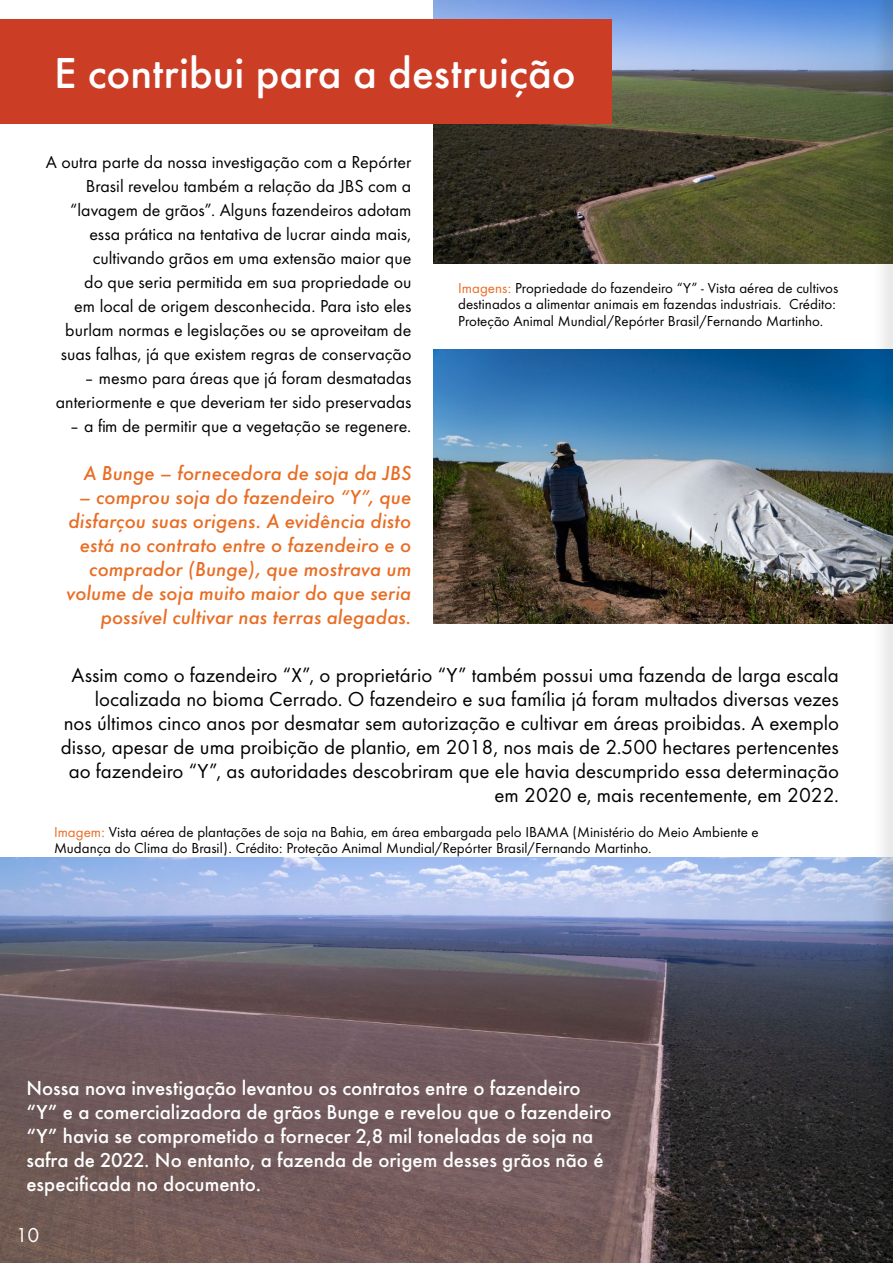
<style>
.page{position:relative;width:893px;height:1263px;background:#fff}
.page>*{position:absolute;margin:0;border:0;box-sizing:border-box;transform-origin:0 0}
.t1{font:500 45px "Futura Round";color:#fff}
.t2{font:21px/24px "Futura Round";color:#000;text-align:right}
.t3{font:500 21px/24px "Futura Round";color:#fff}
.t4{font:italic 500 21px/24px "Futura Round";color:#e96d24;text-align:right}
.t5{font:21px "Futura Round";color:#fff}
.t6{font:18px/24px "Futura Round";color:#000;text-align:right}
.t7{font:15px/16.5px "Futura Round";color:#000}
.s1{color:#e96d24}
</style>
<div class="page">
<img style="left:434px;top:0;width:375px;height:264px">
<img style="left:0;top:857px;width:809px;height:406px">
<img style="left:434px;top:349px;width:375px;height:275px">
<div style="left:0;top:19px;width:611px;height:105px;background:#cc3d26"></div>
<img style="left:809px;top:0;width:84px;height:1263px">
<h1 class="t1" style="left:54px;top:39px;width:523px">E contribui para a destruição</h1>
<p class="t6" style="left:46px;top:149px;width:367px">A outra parte da nossa investigação com a Repórter Brasil revelou também a relação da JBS com a “lavagem de grãos”. Alguns fazendeiros adotam essa prática na tentativa de lucrar ainda mais, cultivando grãos em uma extensão maior que<br>do que seria permitida em sua propriedade ou<br>em local de origem desconhecida. Para isto eles burlam normas e legislações ou se aproveitam de suas falhas, já que existem regras de conservação</p>
<p class="t6" style="left:56px;top:365px;width:357px">– mesmo para áreas que já foram desmatadas anteriormente e que deveriam ter sido preservadas</p>
<p class="t6" style="left:69px;top:413px;width:344px">– a fim de permitir que a vegetação se regenere.</p>
<p class="t7" style="left:458px;top:279px;width:382px"><span class="s1">Imagens:</span> Propriedade do fazendeiro “Y” - Vista aérea de cultivos destinados a alimentar animais em fazendas industriais. Crédito:<br>Proteção Animal Mundial/Repórter Brasil/Fernando Martinho.</p>
<p class="t4" style="left:84px;top:460px;width:329px">A Bunge – fornecedora de soja da JBS</p>
<p class="t4" style="left:67px;top:484px;width:346px">– comprou soja do fazendeiro “Y”, que disfarçou suas origens. A evidência disto está no contrato entre o fazendeiro e o comprador (Bunge), que mostrava um volume de soja muito maior do que seria possível cultivar nas terras alegadas.</p>
<p class="t2" style="left:61px;top:661px;width:780px">Assim como o fazendeiro “X”, o proprietário “Y” também possui uma fazenda de larga escala localizada no bioma Cerrado. O fazendeiro e sua família já foram multados diversas vezes<br>nos últimos cinco anos por desmatar sem autorização e cultivar em áreas proibidas. A exemplo disso, apesar de uma proibição de plantio, em 2018, nos mais de 2.500 hectares pertencentes ao fazendeiro “Y”, as autoridades descobriram que ele havia descumprido essa determinação em 2020 e, mais recentemente, em 2022.</p>
<p class="t7" style="left:54px;top:822px;width:706px"><span class="s1">Imagem:</span> Vista aérea de plantações de soja na Bahia, em área embargada pelo IBAMA (Ministério do Meio Ambiente e<br>Mudança do Clima do Brasil). Crédito: Proteção Animal Mundial/Repórter Brasil/Fernando Martinho.</p>
<p class="t3" style="left:26px;top:1074px;width:587px">Nossa nova investigação levantou os contratos entre o fazendeiro “Y” e a comercializadora de grãos Bunge e revelou que o fazendeiro “Y” havia se comprometido a fornecer 2,8 mil toneladas de soja na safra de 2022. No entanto, a fazenda de origem desses grãos não é especificada no documento.</p>
<p class="t5" style="left:16px;top:1220px;width:25px">10</p>
</div>
